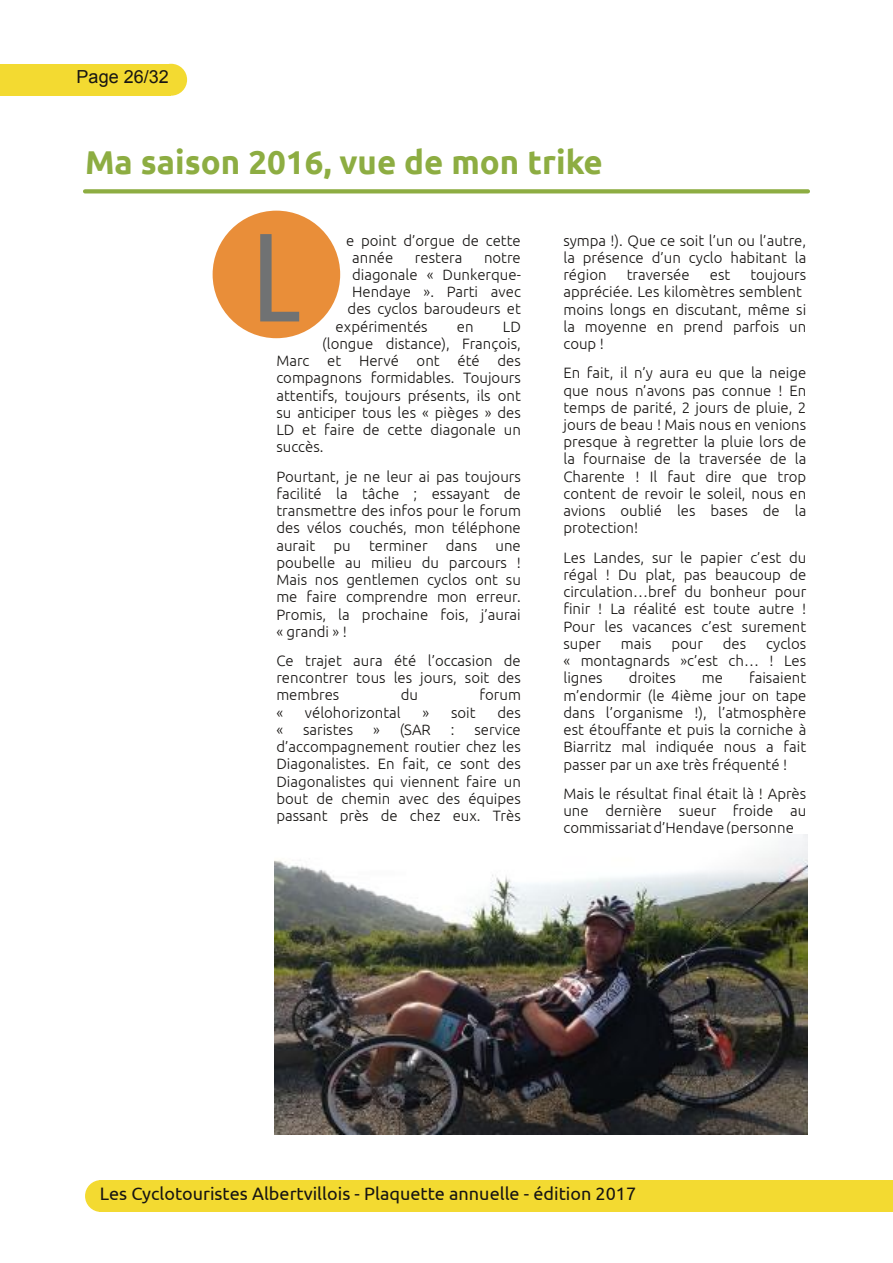
<style>
.page{position:relative;width:893px;height:1263px;background:#fff}
.page>*{position:absolute;margin:0;border:0;box-sizing:border-box;transform-origin:0 0}
.t1{font:126px "Ubuntu Condensed";color:#707273}
.t2{font:700 33px "Ubuntu";color:#8dad42}
.t3{font:18px "Ubuntu";color:#171513}
.t4{font:18px "Arial";color:#171513}
.t5{font:300 15px/17.2px "Ubuntu";color:#171513;text-align:justify}
</style>
<div class="page">
<div style="left:155px;top:64px;width:32px;height:32px;background:#f3da31;border-radius:50%"></div>
<div style="left:0;top:64px;width:171px;height:32px;background:#f3da31"></div>
<div style="left:85px;top:1180px;width:32px;height:32px;background:#f3da31;border-radius:50%"></div>
<div style="left:99px;top:1180px;width:794px;height:32px;background:#f3da31"></div>
<svg style="left:85px;top:189px;width:723px;height:4px;background:#93b14c"></svg>
<div style="left:213px;top:211px;width:127px;height:127px;background:#e98e39;border-radius:50%"></div>
<img style="left:275px;top:835px;width:533px;height:300px">
<p class="t4" style="left:77px;top:67px;width:94px">Page 26/32</p>
<h2 class="t2" style="left:85px;top:144px;width:519px">Ma saison 2016, vue de mon trike</h2>
<h1 class="t1" style="left:250px;top:204px;width:54px">L</h1>
<p class="t5" style="left:352px;top:231px;width:170px;text-indent:-6px">e point d’orgue de cette année</p>
<p class="t5" style="left:415px;top:249px;width:49px">restera</p>
<p class="t5" style="left:484px;top:249px;width:38px">notre</p>
<p class="t5" style="left:352px;top:266px;width:170px">diagonale « Dunkerque-</p>
<p class="t5" style="left:352px;top:283px;width:170px">Hendaye ». Parti avec</p>
<p class="t5" style="left:348px;top:300px;width:175px">des cyclos baroudeurs et</p>
<p class="t5" style="left:336px;top:317px;width:94px">expérimentés</p>
<p class="t5" style="left:457px;top:317px;width:18px">en</p>
<p class="t5" style="left:503px;top:317px;width:20px">LD</p>
<p class="t5" style="left:322px;top:335px;width:200px">(longue distance), François,</p>
<p class="t5" style="left:276px;top:352px;width:246px">Marc et Hervé ont été des</p>
<p class="t5" style="left:276px;top:369px;width:246px">compagnons formidables. Toujours</p>
<p class="t5" style="left:276px;top:386px;width:246px">attentifs, toujours présents, ils ont</p>
<p class="t5" style="left:276px;top:404px;width:246px">su anticiper tous les « pièges » des</p>
<p class="t5" style="left:276px;top:421px;width:246px">LD et faire de cette diagonale un</p>
<p class="t5" style="left:276px;top:438px;width:49px">succès.</p>
<p class="t5" style="left:276px;top:467px;width:246px">Pourtant, je ne leur ai pas toujours facilité la tâche ; essayant de transmettre des infos pour le forum des vélos couchés, mon téléphone aurait pu terminer dans une poubelle au milieu du parcours !<br>Mais nos gentlemen cyclos ont su me faire comprendre mon erreur.<br>Promis, la prochaine fois, j’aurai « grandi » !</p>
<p class="t5" style="left:276px;top:652px;width:246px">Ce trajet aura été l’occasion de rencontrer tous les jours, soit des membres</p>
<p class="t5" style="left:401px;top:686px;width:19px">du</p>
<p class="t5" style="left:479px;top:686px;width:43px">forum</p>
<p class="t5" style="left:276px;top:703px;width:8px">«</p>
<p class="t5" style="left:305px;top:703px;width:97px">vélohorizontal</p>
<p class="t5" style="left:423px;top:703px;width:55px">» soit</p>
<p class="t5" style="left:497px;top:703px;width:25px">des</p>
<p class="t5" style="left:276px;top:721px;width:8px">«</p>
<p class="t5" style="left:303px;top:721px;width:52px">saristes</p>
<p class="t5" style="left:373px;top:721px;width:59px">» (SAR</p>
<p class="t5" style="left:451px;top:721px;width:5px">:</p>
<p class="t5" style="left:276px;top:721px;width:246px;text-indent:198px">service d’accompagnement routier chez les Diagonalistes. En fait, ce sont des Diagonalistes qui viennent faire un bout de chemin avec des équipes passant près de chez eux. Très</p>
<p class="t5" style="left:563px;top:231px;width:244px">sympa !). Que ce soit l’un ou l’autre, la présence d’un cyclo habitant la région</p>
<p class="t5" style="left:627px;top:266px;width:64px">traversée</p>
<p class="t5" style="left:710px;top:266px;width:22px">est</p>
<p class="t5" style="left:563px;top:266px;width:244px;text-align:left;text-indent:187px">toujours appréciée. Les kilomètres semblent moins longs en discutant, même si la moyenne en prend parfois un coup !</p>
<p class="t5" style="left:563px;top:364px;width:244px">En fait, il n’y aura eu que la neige que nous n’avons pas connue ! En temps de parité, 2 jours de pluie, 2 jours de beau ! Mais nous en venions presque à regretter la pluie lors de la fournaise de la traversée de la Charente ! Il faut dire que trop content de revoir le soleil, nous en avions oublié les bases de la protection!</p>
<p class="t5" style="left:563px;top:548px;width:244px">Les Landes, sur le papier c’est du régal ! Du plat, pas beaucoup de circulation…bref du bonheur pour finir ! La réalité est toute autre !<br>Pour les vacances c’est surement super</p>
<p class="t5" style="left:563px;top:635px;width:244px;text-indent:203px">cyclos « montagnards »c’est ch… ! Les lignes</p>
<p class="t5" style="left:621px;top:635px;width:32px">mais</p>
<p class="t5" style="left:671px;top:635px;width:33px">pour</p>
<p class="t5" style="left:723px;top:635px;width:25px">des</p>
<p class="t5" style="left:563px;top:669px;width:244px;text-indent:186px">faisaient m’endormir (le 4ième jour on tape dans l’organisme !), l’atmosphère est étouffante et puis la corniche à Biarritz mal indiquée nous a fait passer par un axe très fréquenté !</p>
<p class="t5" style="left:563px;top:784px;width:244px">Mais le résultat final était là ! Après une dernière sueur froide au commissariatd’Hendaye(personne</p>
<p class="t5" style="left:629px;top:669px;width:49px">droites</p>
<p class="t5" style="left:702px;top:669px;width:23px">me</p>
<p class="t3" style="left:100px;top:1184px;width:538px">Les Cyclotouristes Albertvillois - Plaquette annuelle - édition 2017</p>
</div>
